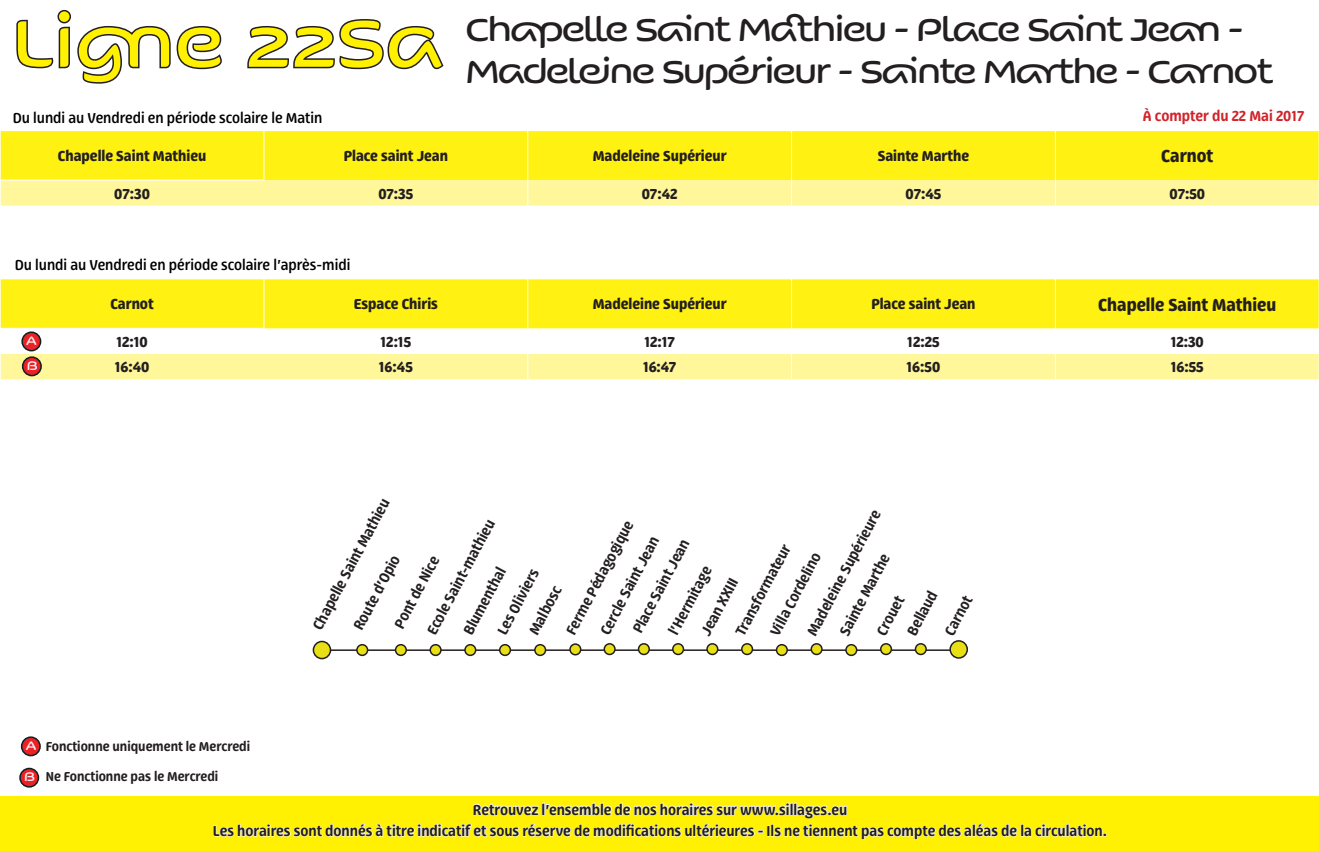
<style>
.page{position:relative;width:1319px;height:851px;background:#fff}
.page>*{position:absolute;margin:0;border:0;box-sizing:border-box;transform-origin:0 0}
.t1{font:72px "Kaili FY";color:#fff101}
.t2{font:34.5px/41.4px "Kaili FY";letter-spacing:-.06em;color:#231f20}
.t3{font:700 18px "Progressiva";color:#231f20}
.t4{font:600 15px/21.5px "Progressiva";color:#231f20;text-align:center}
.t5{font:700 15px "Progressiva";color:#231f20}
.t6{font:500 15px "Progressiva";color:#000}
.t7{font:600 15px "Progressiva";color:#d1232a}
.t8{font:600 13.5px "Progressiva";color:#231f20}
.t9{font:13.5px/24.6px "Kaili FY";color:#f2f3f4}
</style>
<div class="page">
<div style="left:0;top:796px;width:1318px;height:54px;background:#fff101"></div>
<svg style="left:213px;top:802px;width:893px;height:38px"></svg>
<div style="left:1px;top:131px;width:1317px;height:49px;background:#fff111"></div>
<hr style="left:264px;top:131px;width:1px;height:49px;background:#fff">
<hr style="left:527px;top:131px;width:1px;height:49px;background:#fff">
<hr style="left:791px;top:131px;width:1px;height:49px;background:#fff">
<hr style="left:1054px;top:131px;width:1px;height:49px;background:#fff">
<div style="left:0;top:180px;width:1319px;height:26px;background:#fff79a"></div>
<svg style="left:16px;top:9px;width:206px;height:75px"></svg>
<svg style="left:247px;top:19px;width:197px;height:51px"></svg>
<div style="left:22px;top:737px;width:18px;height:18px;background:#ec2125;border-radius:50%"></div>
<div style="left:21px;top:736px;width:20px;height:20px;border:2px solid #082024;border-radius:50%"></div>
<div style="left:20px;top:768px;width:18px;height:18px;background:#ec2125;border-radius:50%"></div>
<div style="left:19px;top:767px;width:20px;height:20px;border:2px solid #082024;border-radius:50%"></div>
<div style="left:1px;top:279px;width:1317px;height:49px;background:#fff111"></div>
<hr style="left:264px;top:279px;width:1px;height:49px;background:#fff">
<hr style="left:527px;top:279px;width:1px;height:49px;background:#fff">
<hr style="left:791px;top:279px;width:1px;height:49px;background:#fff">
<hr style="left:1054px;top:279px;width:1px;height:49px;background:#fff">
<svg style="left:0;top:328px;width:1319px;height:51px"></svg>
<div style="left:22px;top:332px;width:19px;height:18px;background:#ec2125;border-radius:50%"></div>
<div style="left:21px;top:331px;width:20px;height:20px;border:2px solid #082024;border-radius:50%"></div>
<div style="left:23px;top:357px;width:18px;height:18px;background:#ec2125;border-radius:50%"></div>
<div style="left:22px;top:356px;width:20px;height:20px;border:2px solid #082024;border-radius:50%"></div>
<hr style="left:327px;top:649px;width:631px;height:1px;background:#231f20">
<div style="left:313px;top:641px;width:17px;height:17px;background:#e9df15;border-radius:50%"></div>
<div style="left:312px;top:640px;width:19px;height:19px;border:2px solid #231f20;border-radius:50%"></div>
<div style="left:950px;top:640px;width:17px;height:18px;background:#e9df15;border-radius:50%"></div>
<div style="left:949px;top:640px;width:18px;height:18px;border:2px solid #231f20;border-radius:50%"></div>
<div style="left:535px;top:644px;width:10px;height:11px;background:#e9df15;border-radius:50%"></div>
<div style="left:534px;top:644px;width:12px;height:12px;border:2px solid #231f20;border-radius:50%"></div>
<div style="left:499px;top:644px;width:11px;height:11px;background:#e9df15;border-radius:50%"></div>
<div style="left:499px;top:644px;width:12px;height:12px;border:2px solid #231f20;border-radius:50%"></div>
<div style="left:395px;top:644px;width:11px;height:11px;background:#e9df15;border-radius:50%"></div>
<div style="left:395px;top:644px;width:12px;height:12px;border:2px solid #231f20;border-radius:50%"></div>
<div style="left:357px;top:644px;width:10px;height:11px;background:#e9df15;border-radius:50%"></div>
<div style="left:356px;top:644px;width:12px;height:12px;border:2px solid #231f20;border-radius:50%"></div>
<div style="left:430px;top:644px;width:11px;height:11px;background:#e9df15;border-radius:50%"></div>
<div style="left:429px;top:644px;width:12px;height:12px;border:2px solid #231f20;border-radius:50%"></div>
<div style="left:465px;top:644px;width:10px;height:11px;background:#e9df15;border-radius:50%"></div>
<div style="left:464px;top:644px;width:12px;height:12px;border:2px solid #231f20;border-radius:50%"></div>
<div style="left:570px;top:644px;width:10px;height:10px;background:#e9df15;border-radius:50%"></div>
<div style="left:569px;top:643px;width:12px;height:12px;border:2px solid #231f20;border-radius:50%"></div>
<div style="left:604px;top:643px;width:11px;height:11px;background:#e9df15;border-radius:50%"></div>
<div style="left:603px;top:643px;width:12px;height:12px;border:2px solid #231f20;border-radius:50%"></div>
<div style="left:776px;top:644px;width:11px;height:11px;background:#e9df15;border-radius:50%"></div>
<div style="left:775px;top:644px;width:12px;height:12px;border:2px solid #231f20;border-radius:50%"></div>
<div style="left:638px;top:643px;width:11px;height:11px;background:#e9df15;border-radius:50%"></div>
<div style="left:637px;top:643px;width:13px;height:12px;border:2px solid #231f20;border-radius:50%"></div>
<div style="left:672px;top:643px;width:11px;height:11px;background:#e9df15;border-radius:50%"></div>
<div style="left:672px;top:643px;width:12px;height:12px;border:2px solid #231f20;border-radius:50%"></div>
<div style="left:707px;top:643px;width:10px;height:11px;background:#e9df15;border-radius:50%"></div>
<div style="left:706px;top:643px;width:12px;height:12px;border:2px solid #231f20;border-radius:50%"></div>
<div style="left:741px;top:643px;width:11px;height:11px;background:#e9df15;border-radius:50%"></div>
<div style="left:741px;top:643px;width:12px;height:12px;border:2px solid #231f20;border-radius:50%"></div>
<div style="left:811px;top:643px;width:10px;height:11px;background:#e9df15;border-radius:50%"></div>
<div style="left:810px;top:643px;width:12px;height:12px;border:2px solid #231f20;border-radius:50%"></div>
<div style="left:845px;top:644px;width:11px;height:11px;background:#e9df15;border-radius:50%"></div>
<div style="left:845px;top:644px;width:12px;height:12px;border:2px solid #231f20;border-radius:50%"></div>
<div style="left:880px;top:643px;width:11px;height:11px;background:#e9df15;border-radius:50%"></div>
<div style="left:879px;top:643px;width:13px;height:12px;border:2px solid #231f20;border-radius:50%"></div>
<div style="left:915px;top:643px;width:11px;height:11px;background:#e9df15;border-radius:50%"></div>
<div style="left:914px;top:643px;width:12px;height:12px;border:2px solid #231f20;border-radius:50%"></div>
<h1 class="t1" style="left:13px;top:-13px;width:431px">Ligne 22Sa</h1>
<p class="t6" style="left:13px;top:109px;width:311px">Du lundi au Vendredi en période scolaire le Matin</p>
<h2 class="t2" style="left:465px;top:6px;width:809px">Chapelle Saint Mathieu - Place Saint Jean -<br>Madeleine Supérieur - Sainte Marthe - Carnot</h2>
<p class="t7" style="left:1142px;top:107px;width:163px">À compter du 22 Mai 2017</p>
<p class="t5" style="left:58px;top:147px;width:150px">Chapelle Saint Mathieu</p>
<p class="t5" style="left:344px;top:147px;width:106px">Place saint Jean</p>
<p class="t5" style="left:592px;top:147px;width:135px">Madeleine Supérieur</p>
<p class="t5" style="left:877px;top:147px;width:93px">Sainte Marthe</p>
<p class="t3" style="left:1161px;top:145px;width:53px">Carnot</p>
<p class="t5" style="left:114px;top:184px;width:37px">07:30</p>
<p class="t5" style="left:378px;top:184px;width:36px">07:35</p>
<p class="t5" style="left:641px;top:184px;width:37px">07:42</p>
<p class="t5" style="left:905px;top:184px;width:37px">07:45</p>
<p class="t5" style="left:1169px;top:184px;width:37px">07:50</p>
<p class="t6" style="left:15px;top:256px;width:337px">Du lundi au Vendredi en période scolaire l’après-midi</p>
<p class="t9" style="left:26px;top:327px;width:13px">A<br>B</p>
<p class="t5" style="left:110px;top:295px;width:45px">Carnot</p>
<p class="t5" style="left:354px;top:295px;width:85px">Espace Chiris</p>
<p class="t5" style="left:592px;top:295px;width:135px">Madeleine Supérieur</p>
<p class="t5" style="left:871px;top:295px;width:106px">Place saint Jean</p>
<p class="t3" style="left:1098px;top:293px;width:179px">Chapelle Saint Mathieu</p>
<p class="t5" style="left:116px;top:333px;width:33px">12:10</p>
<p class="t5" style="left:380px;top:333px;width:32px">12:15</p>
<p class="t5" style="left:644px;top:333px;width:32px">12:17</p>
<p class="t5" style="left:907px;top:333px;width:34px">12:25</p>
<p class="t5" style="left:1170px;top:333px;width:35px">12:30</p>
<p class="t5" style="left:115px;top:358px;width:36px">16:40</p>
<p class="t5" style="left:379px;top:358px;width:36px">16:45</p>
<p class="t5" style="left:643px;top:358px;width:35px">16:47</p>
<p class="t5" style="left:906px;top:358px;width:35px">16:50</p>
<p class="t5" style="left:1170px;top:358px;width:34px">16:55</p>
<p class="t4" style="left:307px;top:623px;width:148px;rotate:-62deg">Chapelle Saint Mathieu</p>
<p class="t4" style="left:805px;top:614px;width:126px;line-height:28.7px;text-align:left;text-indent:-15px;rotate:-62deg">Madeleine Supérieure<br>Sainte Marthe</p>
<p class="t4" style="left:421px;top:628px;width:130px;rotate:-62deg">Ecole Saint-mathieu</p>
<p class="t4" style="left:556px;top:626px;width:128px;line-height:30.3px;text-align:right;rotate:-62deg">Ferme Pédagogique<br>Cercle Saint Jean</p>
<p class="t4" style="left:622px;top:624px;width:106px;line-height:32.5px;rotate:-62deg">Place Saint Jean l’Hermitage</p>
<p class="t4" style="left:729px;top:629px;width:103px;rotate:-62deg">Transformateur</p>
<p class="t4" style="left:764px;top:629px;width:93px;rotate:-62deg">Villa Cordelino</p>
<p class="t4" style="left:348px;top:623px;width:84px;rotate:-62deg">Route d’Opio</p>
<p class="t4" style="left:388px;top:622px;width:81px;rotate:-62deg">Pont de Nice</p>
<p class="t4" style="left:457px;top:628px;width:76px;rotate:-62deg">Blumenthal</p>
<p class="t4" style="left:488px;top:627px;width:74px;line-height:27.9px;text-align:right;rotate:-62deg">Les Oliviers<br>Malbosc</p>
<p class="t4" style="left:695px;top:629px;width:65px;rotate:-62deg">Jean XXIII</p>
<p class="t4" style="left:875px;top:615px;width:50px;line-height:26.7px;text-align:left;text-indent:-14px;rotate:-62deg">Crouet<br>Bellaud</p>
<p class="t4" style="left:938px;top:629px;width:44px;rotate:-62deg">Carnot</p>
<p class="t9" style="left:26px;top:732px;width:12px">A</p>
<p class="t9" style="left:24px;top:763px;width:12px">B</p>
<p class="t8" style="left:46px;top:738px;width:206px">Fonctionne uniquement le Mercredi</p>
<p class="t8" style="left:46px;top:768px;width:174px">Ne Fonctionne pas le Mercredi</p>
<p class="t4" style="left:213px;top:798px;width:895px">Retrouvez l’ensemble de nos horaires sur www.sillages.eu<br>Les horaires sont donnés à titre indicatif et sous réserve de modifications ultérieures - Ils ne tiennent pas compte des aléas de la circulation.</p>
</div>
